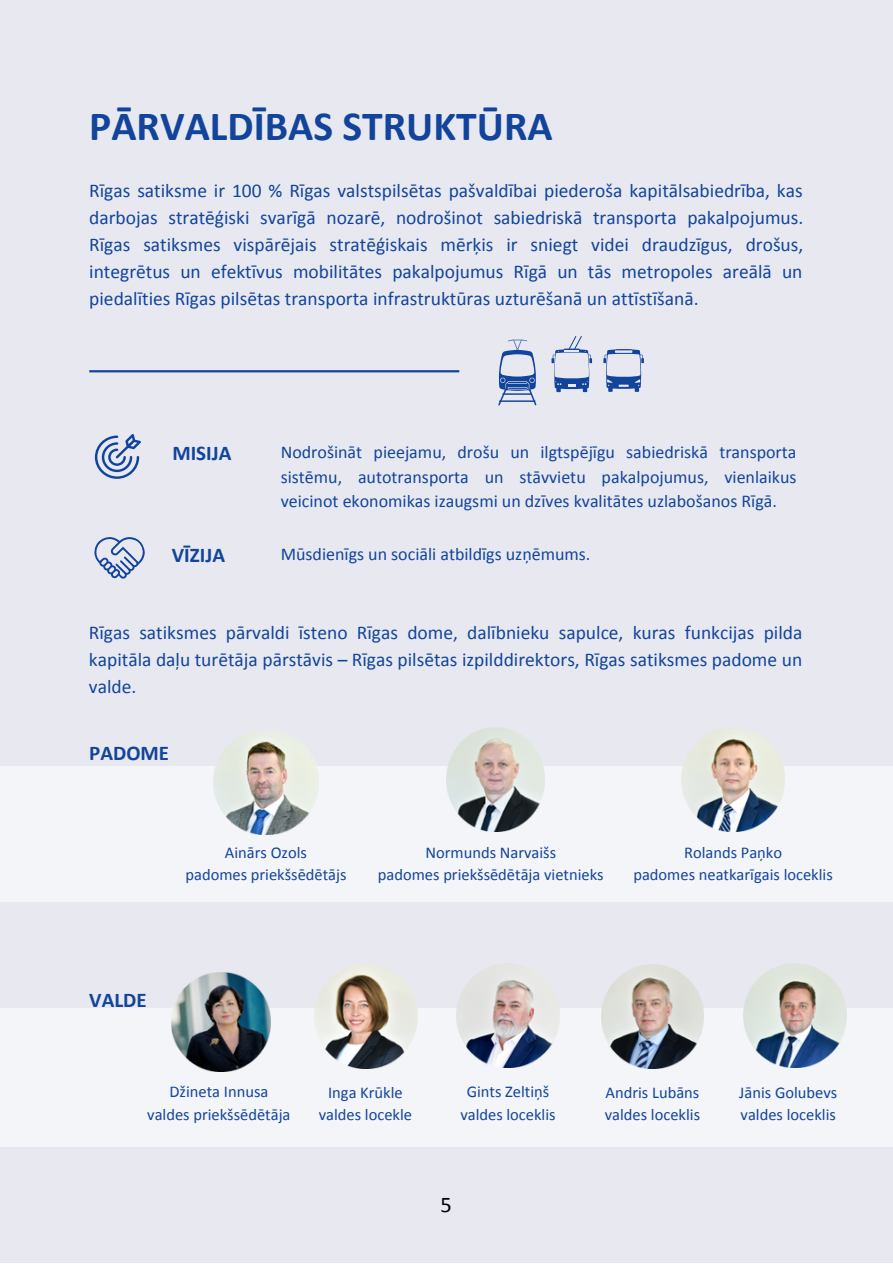
<style>
.page{position:relative;width:893px;height:1264px;background:#fff}
.page>*{position:absolute;margin:0;border:0;box-sizing:border-box;transform-origin:0 0}
.t1{font:700 41.55px "Calibri";color:#12449c}
.t2{font:22.5px "Calibri";color:#000}
.t3{font:700 21px "Calibri";color:#12449c}
.t4{font:19.5px/27px "Calibri";color:#12449c;text-align:justify}
.t5{font:18px/24.8px "Calibri";color:#12449c;text-align:justify}
.t6{font:16.5px "Calibri";color:#12449c}
</style>
<div class="page">
<div style="left:0;top:0;width:892px;height:1262px;background:#e8e9f0"></div>
<svg style="left:95px;top:434px;width:46px;height:45px"></svg>
<svg style="left:94px;top:537px;width:51px;height:41px"></svg>
<div style="left:0;top:766px;width:892px;height:136px;background:#f4f5f8"></div>
<img style="left:214px;top:730px;width:104px;height:104px">
<img style="left:446px;top:727px;width:99px;height:104px">
<img style="left:681px;top:727px;width:103px;height:104px">
<div style="left:0;top:1008px;width:892px;height:138px;background:#f4f5f8"></div>
<img style="left:172px;top:972px;width:99px;height:99px">
<img style="left:315px;top:964px;width:102px;height:104px">
<img style="left:456px;top:964px;width:103px;height:103px">
<img style="left:601px;top:964px;width:102px;height:104px">
<img style="left:743px;top:964px;width:103px;height:103px">
<hr style="left:89px;top:370px;width:370px;height:2px;background:#12449c">
<svg style="left:498px;top:339px;width:39px;height:67px"></svg>
<hr style="left:499px;top:400px;width:36px;height:2px;background:#12449c">
<hr style="left:503px;top:393px;width:28px;height:2px;background:#12449c">
<svg style="left:551px;top:336px;width:41px;height:56px"></svg>
<svg style="left:603px;top:349px;width:41px;height:43px"></svg>
<p class="t1" style="left:89px;top:109px;width:465px">PĀRVALDĪBAS STRUKTŪRA</p>
<p class="t4" style="left:89px;top:179px;width:715px">Rīgas satiksme ir 100 % Rīgas valstspilsētas pašvaldībai piederoša kapitālsabiedrība, kas darbojas stratēģiski svarīgā nozarē, nodrošinot sabiedriskā transporta pakalpojumus.<br>Rīgas satiksmes vispārējais stratēģiskais mērķis ir sniegt videi draudzīgus, drošus, integrētus un efektīvus mobilitātes pakalpojumus Rīgā un tās metropoles areālā un piedalīties Rīgas pilsētas transporta infrastruktūras uzturēšanā un attīstīšanā.</p>
<p class="t3" style="left:172px;top:444px;width:61px">MISIJA</p>
<p class="t5" style="left:281px;top:441px;width:517px">Nodrošināt pieejamu, drošu un ilgtspējīgu sabiedriskā transporta sistēmu, autotransporta un stāvvietu pakalpojumus, vienlaikus veicinot ekonomikas izaugsmi un dzīves kvalitātes uzlabošanos Rīgā.</p>
<p class="t3" style="left:172px;top:546px;width:55px">VĪZIJA</p>
<p class="t5" style="left:281px;top:543px;width:311px">Mūsdienīgs un sociāli atbildīgs uzņēmums.</p>
<p class="t4" style="left:89px;top:620px;width:715px">Rīgas satiksmes pārvaldi īsteno Rīgas dome, dalībnieku sapulce, kuras funkcijas pilda kapitāla daļu turētāja pārstāvis – Rīgas pilsētas izpilddirektors, Rīgas satiksmes padome un valde.</p>
<p class="t3" style="left:89px;top:744px;width:81px">PADOME</p>
<p class="t6" style="left:225px;top:845px;width:84px">Ainārs Ozols</p>
<p class="t6" style="left:185px;top:867px;width:163px">padomes priekšsēdētājs</p>
<p class="t6" style="left:425px;top:845px;width:132px">Normunds Narvaišs</p>
<p class="t6" style="left:378px;top:867px;width:227px">padomes priekšsēdētāja vietnieks</p>
<p class="t6" style="left:684px;top:845px;width:100px">Rolands Paņko</p>
<p class="t6" style="left:633px;top:867px;width:201px">padomes neatkarīgais loceklis</p>
<p class="t3" style="left:89px;top:991px;width:59px">VALDE</p>
<p class="t6" style="left:169px;top:1084px;width:100px">Džineta Innusa</p>
<p class="t6" style="left:147px;top:1107px;width:145px">valdes priekšsēdētāja</p>
<p class="t6" style="left:328px;top:1085px;width:76px">Inga Krūkle</p>
<p class="t6" style="left:319px;top:1107px;width:95px">valdes locekle</p>
<p class="t6" style="left:466px;top:1084px;width:84px">Gints Zeltiņš</p>
<p class="t6" style="left:460px;top:1107px;width:97px">valdes loceklis</p>
<p class="t2" style="left:440px;top:1195px;width:13px">5</p>
<p class="t6" style="left:605px;top:1085px;width:95px">Andris Lubāns</p>
<p class="t6" style="left:604px;top:1107px;width:97px">valdes loceklis</p>
<p class="t6" style="left:739px;top:1085px;width:100px">Jānis Golubevs</p>
<p class="t6" style="left:740px;top:1107px;width:97px">valdes loceklis</p>
</div>
